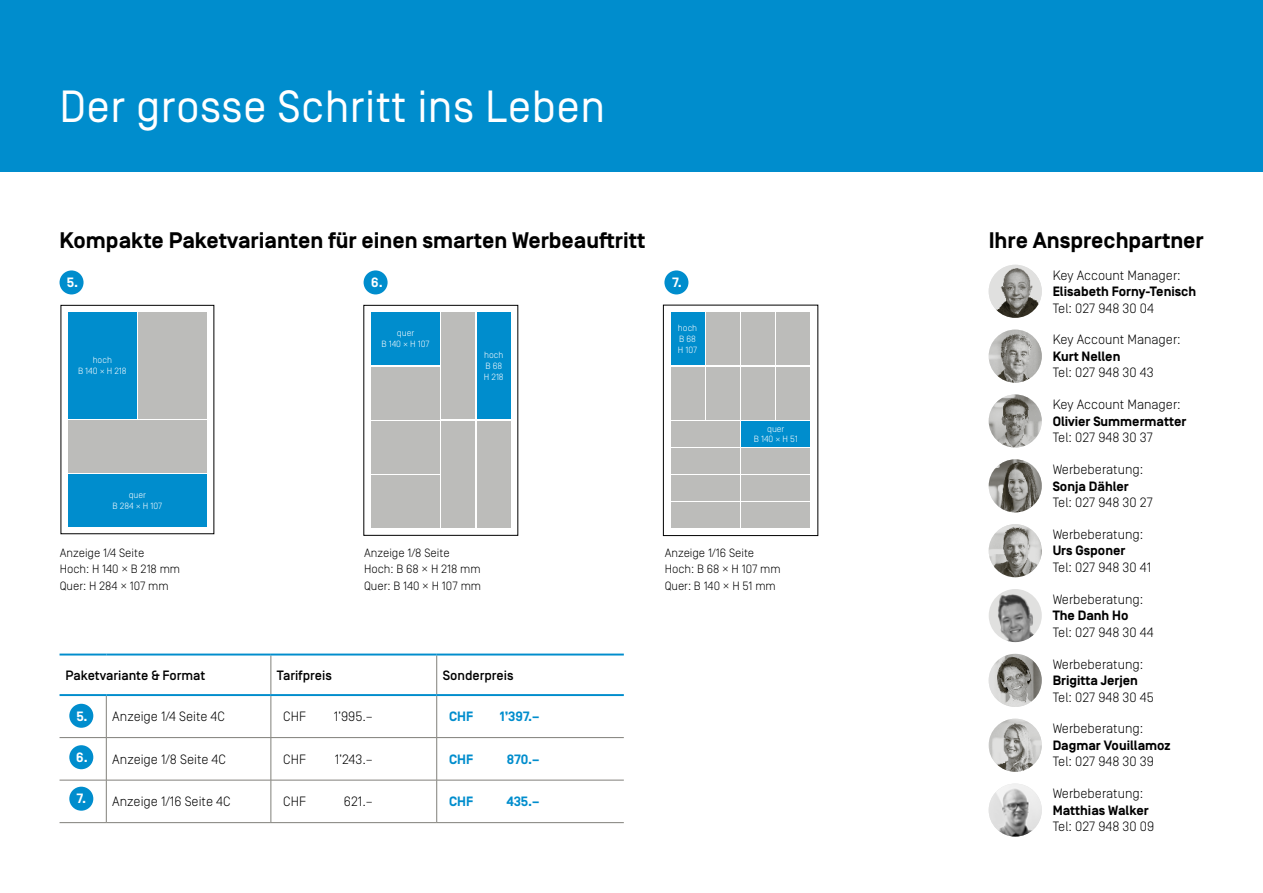
<style>
.page{position:relative;width:1263px;height:893px;background:#fff}
.page>*{position:absolute;margin:0;border:0;box-sizing:border-box;transform-origin:0 0}
.t1{font:45px "Simplon BP Regular";letter-spacing:.01em;color:#fff}
.t2{font:700 22.5px "Simplon BP";color:#000}
.t3{font:300 13.5px "Simplon BP";color:#000}
.t4{font:700 13.5px "Simplon BP";color:#000}
.t5{font:500 13.5px "Simplon BP";color:#000}
.t6{font:700 13.5px "Simplon BP";color:#008dcd}
.t7{font:700 13.5px "Simplon BP";color:#fff}
.t8{font:300 12px/16.5px "Simplon BP";color:#000}
.t9{font:300 9px/10.8px "Simplon BP";color:#fff;text-align:center}
</style>
<div class="page">
<div style="left:0;top:0;width:1263px;height:172px;background:#008dcd"></div>
<hr style="left:271px;top:655px;width:1px;height:39px;background:#81807a">
<hr style="left:436px;top:655px;width:1px;height:39px;background:#81807a">
<hr style="left:106px;top:696px;width:1px;height:41px;background:#81807a">
<hr style="left:271px;top:696px;width:1px;height:41px;background:#81807a">
<hr style="left:436px;top:696px;width:1px;height:41px;background:#81807a">
<hr style="left:106px;top:738px;width:1px;height:42px;background:#81807a">
<hr style="left:271px;top:738px;width:1px;height:42px;background:#81807a">
<hr style="left:436px;top:738px;width:1px;height:42px;background:#81807a">
<hr style="left:106px;top:780px;width:1px;height:42px;background:#81807a">
<hr style="left:271px;top:780px;width:1px;height:42px;background:#81807a">
<hr style="left:436px;top:780px;width:1px;height:42px;background:#81807a">
<hr style="left:60px;top:737px;width:46px;height:1px;background:#81807a">
<hr style="left:106px;top:737px;width:165px;height:1px;background:#81807a">
<hr style="left:271px;top:737px;width:166px;height:1px;background:#81807a">
<hr style="left:437px;top:737px;width:187px;height:1px;background:#81807a">
<hr style="left:60px;top:780px;width:46px;height:1px;background:#81807a">
<hr style="left:106px;top:780px;width:165px;height:1px;background:#81807a">
<hr style="left:271px;top:780px;width:166px;height:1px;background:#81807a">
<hr style="left:437px;top:780px;width:187px;height:1px;background:#81807a">
<hr style="left:60px;top:822px;width:46px;height:1px;background:#81807a">
<hr style="left:106px;top:822px;width:165px;height:1px;background:#81807a">
<hr style="left:271px;top:822px;width:166px;height:1px;background:#81807a">
<hr style="left:437px;top:822px;width:187px;height:1px;background:#81807a">
<hr style="left:60px;top:654px;width:46px;height:1px;background:#008dcd">
<hr style="left:106px;top:654px;width:165px;height:1px;background:#008dcd">
<hr style="left:271px;top:654px;width:166px;height:1px;background:#008dcd">
<hr style="left:437px;top:654px;width:187px;height:1px;background:#008dcd">
<hr style="left:60px;top:694px;width:46px;height:2px;background:#008dcd">
<hr style="left:106px;top:694px;width:165px;height:2px;background:#008dcd">
<hr style="left:271px;top:694px;width:166px;height:2px;background:#008dcd">
<hr style="left:437px;top:694px;width:187px;height:2px;background:#008dcd">
<div style="left:69px;top:704px;width:24px;height:24px;background:#008dcd;border-radius:50%"></div>
<div style="left:69px;top:745px;width:24px;height:24px;background:#008dcd;border-radius:50%"></div>
<div style="left:69px;top:787px;width:24px;height:24px;background:#008dcd;border-radius:50%"></div>
<div style="left:60px;top:270px;width:24px;height:24px;background:#008dcd;border-radius:50%"></div>
<div style="left:664px;top:270px;width:24px;height:24px;background:#008dcd;border-radius:50%"></div>
<div style="left:364px;top:270px;width:24px;height:24px;background:#008dcd;border-radius:50%"></div>
<div style="left:68px;top:474px;width:139px;height:53px;background:#008dcd"></div>
<div style="left:68px;top:420px;width:139px;height:53px;background:#bcbcba"></div>
<div style="left:68px;top:312px;width:68px;height:107px;background:#008dcd"></div>
<div style="left:138px;top:312px;width:68px;height:107px;background:#bcbcba"></div>
<div style="left:371px;top:312px;width:69px;height:53px;background:#008dcd"></div>
<div style="left:371px;top:421px;width:69px;height:53px;background:#bcbcba"></div>
<div style="left:371px;top:367px;width:69px;height:52px;background:#bcbcba"></div>
<div style="left:371px;top:476px;width:69px;height:52px;background:#bcbcba"></div>
<div style="left:477px;top:312px;width:33px;height:107px;background:#008dcd"></div>
<div style="left:442px;top:421px;width:33px;height:107px;background:#bcbcba"></div>
<div style="left:442px;top:312px;width:33px;height:107px;background:#bcbcba"></div>
<div style="left:477px;top:421px;width:33px;height:107px;background:#bcbcba"></div>
<div style="left:364px;top:305px;width:154px;height:231px;border:1px solid #000"></div>
<div style="left:671px;top:312px;width:33px;height:53px;background:#008dcd"></div>
<div style="left:706px;top:312px;width:34px;height:53px;background:#bcbcba"></div>
<div style="left:706px;top:367px;width:34px;height:52px;background:#bcbcba"></div>
<div style="left:671px;top:367px;width:33px;height:52px;background:#bcbcba"></div>
<div style="left:741px;top:312px;width:34px;height:53px;background:#bcbcba"></div>
<div style="left:741px;top:367px;width:34px;height:52px;background:#bcbcba"></div>
<div style="left:777px;top:312px;width:33px;height:53px;background:#bcbcba"></div>
<div style="left:777px;top:367px;width:33px;height:52px;background:#bcbcba"></div>
<div style="left:671px;top:421px;width:69px;height:25px;background:#bcbcba"></div>
<div style="left:671px;top:448px;width:69px;height:26px;background:#bcbcba"></div>
<div style="left:741px;top:421px;width:69px;height:25px;background:#008dcd"></div>
<div style="left:671px;top:476px;width:69px;height:25px;background:#bcbcba"></div>
<div style="left:671px;top:503px;width:69px;height:25px;background:#bcbcba"></div>
<div style="left:741px;top:448px;width:69px;height:26px;background:#bcbcba"></div>
<div style="left:741px;top:476px;width:69px;height:25px;background:#bcbcba"></div>
<div style="left:741px;top:503px;width:69px;height:25px;background:#bcbcba"></div>
<div style="left:663px;top:305px;width:155px;height:231px;border:1px solid #000"></div>
<img style="left:989px;top:524px;width:53px;height:53px;border-radius:27px">
<img style="left:989px;top:719px;width:53px;height:53px;border-radius:27px">
<img style="left:989px;top:654px;width:53px;height:53px;border-radius:27px">
<img style="left:989px;top:459px;width:53px;height:53px;border-radius:27px">
<img style="left:989px;top:784px;width:53px;height:53px">
<div style="left:989px;top:589px;width:53px;height:53px;background:#e0e0df;border-radius:50%"></div>
<img style="left:998px;top:593px;width:36px;height:49px">
<img style="left:989px;top:330px;width:53px;height:53px;border-radius:27px">
<img style="left:989px;top:394px;width:53px;height:54px;border-radius:27px">
<img style="left:989px;top:265px;width:53px;height:53px;border-radius:27px">
<h1 class="t1" style="left:60px;top:80px;width:547px">Der grosse Schritt ins Leben</h1>
<h2 class="t2" style="left:60px;top:227px;width:587px">Kompakte Paketvarianten für einen smarten Werbeauftritt</h2>
<p class="t7" style="left:67px;top:275px;width:13px">5.</p>
<p class="t7" style="left:371px;top:274px;width:13px">6.</p>
<p class="t7" style="left:672px;top:274px;width:11px">7.</p>
<p class="t9" style="left:78px;top:355px;width:50px">hoch<br>B 140 × H 218</p>
<p class="t9" style="left:113px;top:490px;width:51px">quer<br>B 284 × H 107</p>
<p class="t9" style="left:381px;top:328px;width:50px">quer<br>B 140 × H 107</p>
<p class="t9" style="left:484px;top:350px;width:21px;text-align:left">hoch<br>B 68<br>H 218</p>
<p class="t9" style="left:678px;top:322px;width:21px;text-align:left">hoch<br>B 68<br>H 107</p>
<p class="t9" style="left:754px;top:423px;width:45px">quer<br>B 140 × H 51</p>
<p class="t8" style="left:60px;top:544px;width:122px">Anzeige 1/4 Seite<br>Hoch: H 140 × B 218 mm<br>Quer: H 284 × 107 mm</p>
<p class="t8" style="left:665px;top:544px;width:117px">Anzeige 1/16 Seite<br>Hoch: B 68 × H 107 mm<br>Quer: B 140 × H 51 mm</p>
<p class="t8" style="left:364px;top:544px;width:119px">Anzeige 1/8 Seite<br>Hoch: B 68 × H 218 mm<br>Quer: B 140 × H 107 mm</p>
<p class="t5" style="left:66px;top:667px;width:141px">Paketvariante &amp; Format</p>
<p class="t5" style="left:277px;top:667px;width:57px">Tarifpreis</p>
<p class="t5" style="left:443px;top:667px;width:72px">Sonderpreis</p>
<p class="t3" style="left:112px;top:708px;width:114px">Anzeige 1/4 Seite 4C</p>
<p class="t3" style="left:283px;top:708px;width:24px">CHF</p>
<p class="t3" style="left:334px;top:708px;width:41px">1’995.–</p>
<p class="t6" style="left:449px;top:709px;width:26px">CHF</p>
<p class="t6" style="left:500px;top:709px;width:41px">1’397.–</p>
<p class="t3" style="left:112px;top:751px;width:115px">Anzeige 1/8 Seite 4C</p>
<p class="t3" style="left:283px;top:751px;width:24px">CHF</p>
<p class="t3" style="left:335px;top:751px;width:40px">1’243.–</p>
<p class="t6" style="left:449px;top:751px;width:26px">CHF</p>
<p class="t6" style="left:507px;top:751px;width:34px">870.–</p>
<p class="t3" style="left:112px;top:794px;width:120px">Anzeige 1/16 Seite 4C</p>
<p class="t3" style="left:283px;top:794px;width:24px">CHF</p>
<p class="t3" style="left:344px;top:794px;width:30px">621.–</p>
<p class="t6" style="left:449px;top:794px;width:26px">CHF</p>
<p class="t6" style="left:507px;top:794px;width:34px">435.–</p>
<p class="t7" style="left:76px;top:708px;width:13px">5.</p>
<p class="t7" style="left:76px;top:750px;width:13px">6.</p>
<p class="t7" style="left:77px;top:791px;width:11px">7.</p>
<h2 class="t2" style="left:989px;top:227px;width:217px">Ihre Ansprechpartner</h2>
<p class="t3" style="left:1053px;top:267px;width:130px">Key Account Manager:</p>
<p class="t4" style="left:1053px;top:284px;width:145px">Elisabeth Forny-Tenisch</p>
<p class="t3" style="left:1053px;top:300px;width:103px">Tel: 027 948 30 04</p>
<p class="t3" style="left:1053px;top:332px;width:130px">Key Account Manager:</p>
<p class="t4" style="left:1053px;top:348px;width:69px">Kurt Nellen</p>
<p class="t3" style="left:1053px;top:365px;width:102px">Tel: 027 948 30 43</p>
<p class="t3" style="left:1053px;top:397px;width:130px">Key Account Manager:</p>
<p class="t4" style="left:1053px;top:413px;width:135px">Olivier Summermatter</p>
<p class="t3" style="left:1053px;top:430px;width:102px">Tel: 027 948 30 37</p>
<p class="t3" style="left:1053px;top:462px;width:92px">Werbeberatung:</p>
<p class="t4" style="left:1053px;top:478px;width:78px">Sonja Dähler</p>
<p class="t3" style="left:1053px;top:495px;width:101px">Tel: 027 948 30 27</p>
<p class="t3" style="left:1053px;top:526px;width:92px">Werbeberatung:</p>
<p class="t4" style="left:1053px;top:543px;width:74px">Urs Gsponer</p>
<p class="t3" style="left:1053px;top:559px;width:100px">Tel: 027 948 30 41</p>
<p class="t3" style="left:1053px;top:591px;width:92px">Werbeberatung:</p>
<p class="t4" style="left:1053px;top:608px;width:77px">The Danh Ho</p>
<p class="t3" style="left:1053px;top:624px;width:103px">Tel: 027 948 30 44</p>
<p class="t3" style="left:1053px;top:656px;width:92px">Werbeberatung:</p>
<p class="t4" style="left:1053px;top:673px;width:87px">Brigitta Jerjen</p>
<p class="t3" style="left:1053px;top:689px;width:102px">Tel: 027 948 30 45</p>
<p class="t3" style="left:1053px;top:721px;width:92px">Werbeberatung:</p>
<p class="t4" style="left:1053px;top:738px;width:119px">Dagmar Vouillamoz</p>
<p class="t3" style="left:1053px;top:754px;width:103px">Tel: 027 948 30 39</p>
<p class="t3" style="left:1053px;top:786px;width:92px">Werbeberatung:</p>
<p class="t4" style="left:1053px;top:802px;width:97px">Matthias Walker</p>
<p class="t3" style="left:1053px;top:819px;width:103px">Tel: 027 948 30 09</p>
</div>
